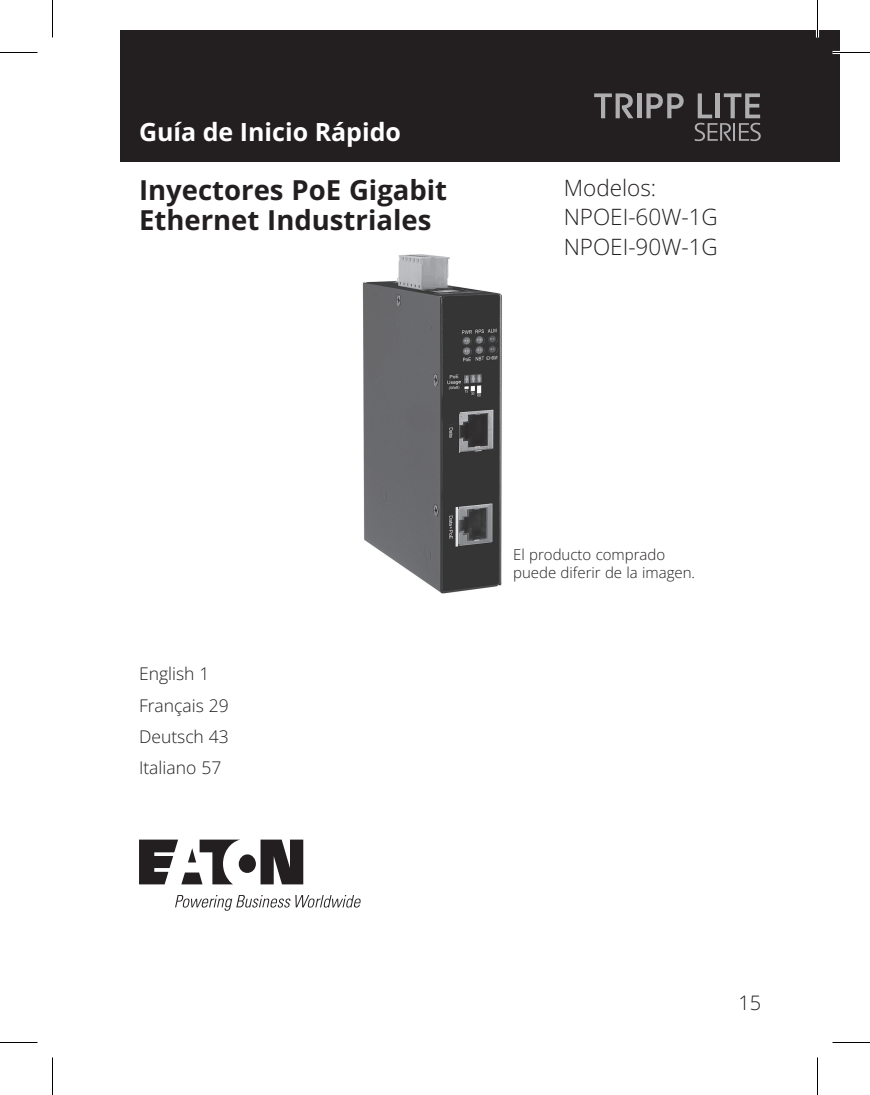
<style>
.page{position:relative;width:870px;height:1095px;background:#fff}
.page>*{position:absolute;margin:0;border:0;box-sizing:border-box;transform-origin:0 0}
.t1{font:700 27.5px/30px "Open Sans";color:#231f20}
._00_Product{font:700 25px "Open Sans";color:#fff}
.t2{font:22.5px "Open Sans";color:#231f20}
.t3{font:20px "Open Sans";color:#231f20}
.t4{font:17.5px "Open Sans";color:#231f20}
.t5{font:15px/18px "Open Sans";color:#231f20}
</style>
<div class="page">
<div style="left:120px;top:30px;width:720px;height:131px;background:#231f20"></div>
<svg style="left:594px;top:93px;width:39px;height:25px"></svg>
<hr style="left:637px;top:93px;width:4px;height:25px;background:#aeaeb0">
<svg style="left:646px;top:93px;width:38px;height:25px"></svg>
<svg style="left:695px;top:93px;width:66px;height:48px"></svg>
<svg style="left:139px;top:840px;width:164px;height:44px"></svg>
<svg style="left:175px;top:895px;width:186px;height:16px"></svg>
<img style="left:362px;top:254px;width:140px;height:340px">
<hr style="left:832px;top:51px;width:38px;height:3px;background:#fff">
<hr style="left:816px;top:0;width:3px;height:38px;background:#fff">
<hr style="left:0;top:52px;width:38px;height:1px;background:#000">
<hr style="left:832px;top:52px;width:38px;height:1px;background:#000">
<hr style="left:0;top:1042px;width:38px;height:1px;background:#000">
<hr style="left:832px;top:1042px;width:38px;height:1px;background:#000">
<hr style="left:52px;top:0;width:1px;height:38px;background:#000">
<hr style="left:52px;top:1058px;width:1px;height:37px;background:#000">
<hr style="left:817px;top:0;width:1px;height:38px;background:#000">
<hr style="left:817px;top:1058px;width:1px;height:37px;background:#000">
<p class="_00_Product" style="left:139px;top:115px;width:263px">Guía de Inicio Rápido</p>
<p class="t1" style="left:139px;top:175px;width:310px">Inyectores PoE Gigabit<br>Ethernet Industriales</p>
<p class="t2" style="left:564px;top:172px;width:94px">Modelos:</p>
<p class="t2" style="left:564px;top:202px;width:156px">NPOEI-60W-1G</p>
<p class="t2" style="left:564px;top:231px;width:156px">NPOEI-90W-1G</p>
<p class="t4" style="left:139px;top:662px;width:72px">English 1</p>
<p class="t4" style="left:139px;top:693px;width:91px">Français 29</p>
<p class="t4" style="left:139px;top:725px;width:91px">Deutsch 43</p>
<p class="t4" style="left:139px;top:756px;width:84px">Italiano 57</p>
<p class="t5" style="left:513px;top:546px;width:183px">El producto comprado puede diferir de la imagen.</p>
<h3 class="t3" style="left:738px;top:990px;width:24px">15</h3>
</div>
